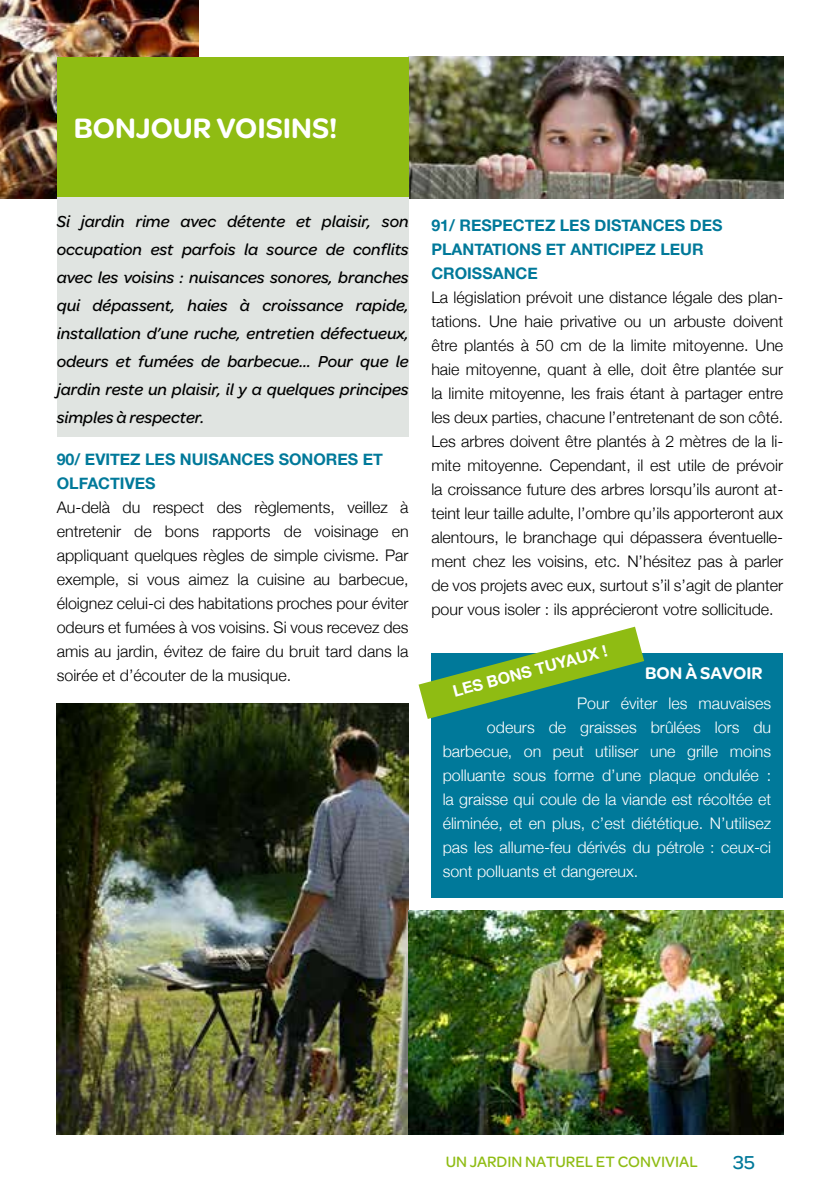
<style>
.page{position:relative;width:840px;height:1191px;background:#fff}
.page>*{position:absolute;margin:0;border:0;box-sizing:border-box;transform-origin:0 0}
.t1{font:600 30px "Omnes";color:#fff}
.t2{font:500 20px "Omnes";color:#00799a}
.t3{font:600 18px "Omnes";color:#fff}
.t4{font:italic 500 17px/28px "Omnes";color:#000;text-align:justify}
.t5{font:300 16px/24px "Helvetica Neue";color:#000;text-align:justify}
.t6{font:300 16px "Helvetica Neue";color:#fff}
.t7{font:700 16px/24px "Helvetica Neue";color:#00799a}
.t8{font:500 16px "Omnes";color:#8fbc13}
.t9{font:700 16px "Helvetica Neue";color:#fff}
</style>
<div class="page">
<img style="left:0;top:0;width:198px;height:198px">
<img style="left:408px;top:57px;width:374px;height:141px">
<div style="left:57px;top:57px;width:351px;height:141px;background:#8fbc13"></div>
<div style="left:57px;top:197px;width:351px;height:240px;background:#e0e4e1"></div>
<img style="left:57px;top:703px;width:351px;height:431px">
<div style="left:431px;top:653px;width:351px;height:244px;background:#00799a"></div>
<svg style="left:418px;top:626px;width:225px;height:93px"></svg>
<img style="left:408px;top:910px;width:374px;height:224px">
<h1 class="t1" style="left:74px;top:107px;width:265px">BONJOUR VOISINS!</h1>
<p class="t4" style="left:57px;top:207px;width:353px">Si jardin rime avec détente et plaisir, son occupation est parfois la source de conflits avec les voisins : nuisances sonores, branches qui dépassent, haies à croissance rapide, installation d’une ruche, entretien défectueux, odeurs et fumées de barbecue… Pour que le jardin reste un plaisir, il y a quelques principes simples à respecter.</p>
<p class="t7" style="left:57px;top:448px;width:327px">90/ EVITEZ LES NUISANCES SONORES ET<br>OLFACTIVES</p>
<p class="t5" style="left:57px;top:494px;width:353px">Au-delà du respect des règlements, veillez à entretenir de bons rapports de voisinage en appliquant quelques règles de simple civisme. Par exemple, si vous aimez la cuisine au barbecue, éloignez celui-ci des habitations proches pour éviter odeurs et fumées à vos voisins. Si vous recevez des amis au jardin, évitez de faire du bruit tard dans la soirée et d’écouter de la musique.</p>
<p class="t7" style="left:431px;top:214px;width:292px">91/ RESPECTEZ LES DISTANCES DES<br>PLANTATIONS ET ANTICIPEZ LEUR<br>CROISSANCE</p>
<p class="t5" style="left:431px;top:284px;width:353px">La législation prévoit une distance légale des plan&shy;tations. Une haie privative ou un arbuste doivent être plantés à 50 cm de la limite mitoyenne. Une haie mitoyenne, quant à elle, doit être plantée sur la limite mitoyenne, les frais étant à partager entre les deux parties, chacune l’entretenant de son côté.<br>Les arbres doivent être plantés à 2 mètres de la li&shy;mite mitoyenne. Cependant, il est utile de prévoir la croissance future des arbres lorsqu’ils auront at&shy;teint leur taille adulte, l’ombre qu’ils apporteront aux alentours, le branchage qui dépassera éventuelle&shy;ment chez les voisins, etc. N’hésitez pas à parler de vos projets avec eux, surtout s’il s’agit de planter pour vous isoler : ils apprécieront votre sollicitude.</p>
<p class="t9" style="left:450px;top:679px;width:160px;rotate:-15deg">LES BONS TUYAUX !</p>
<p class="t3" style="left:644px;top:660px;width:119px">BON À SAVOIR</p>
<p class="t6" style="left:576px;top:690px;width:195px">Pour éviter les mauvaises</p>
<p class="t6" style="left:486px;top:714px;width:285px">odeurs de graisses brûlées lors du</p>
<p class="t6" style="left:442px;top:738px;width:330px">barbecue, on peut utiliser une grille moins</p>
<p class="t6" style="left:442px;top:762px;width:330px">polluante sous forme d’une plaque ondulée :</p>
<p class="t6" style="left:442px;top:786px;width:330px">la graisse qui coule de la viande est récoltée et</p>
<p class="t6" style="left:442px;top:810px;width:330px">éliminée, et en plus, c’est diététique. N’utilisez</p>
<p class="t6" style="left:442px;top:834px;width:330px">pas les allume-feu dérivés du pétrole : ceux-ci</p>
<p class="t6" style="left:442px;top:858px;width:197px">sont polluants et dangereux.</p>
<p class="t8" style="left:445px;top:1150px;width:253px">UN JARDIN NATUREL ET CONVIVIAL</p>
<p class="t2" style="left:732px;top:1148px;width:23px">35</p>
</div>
